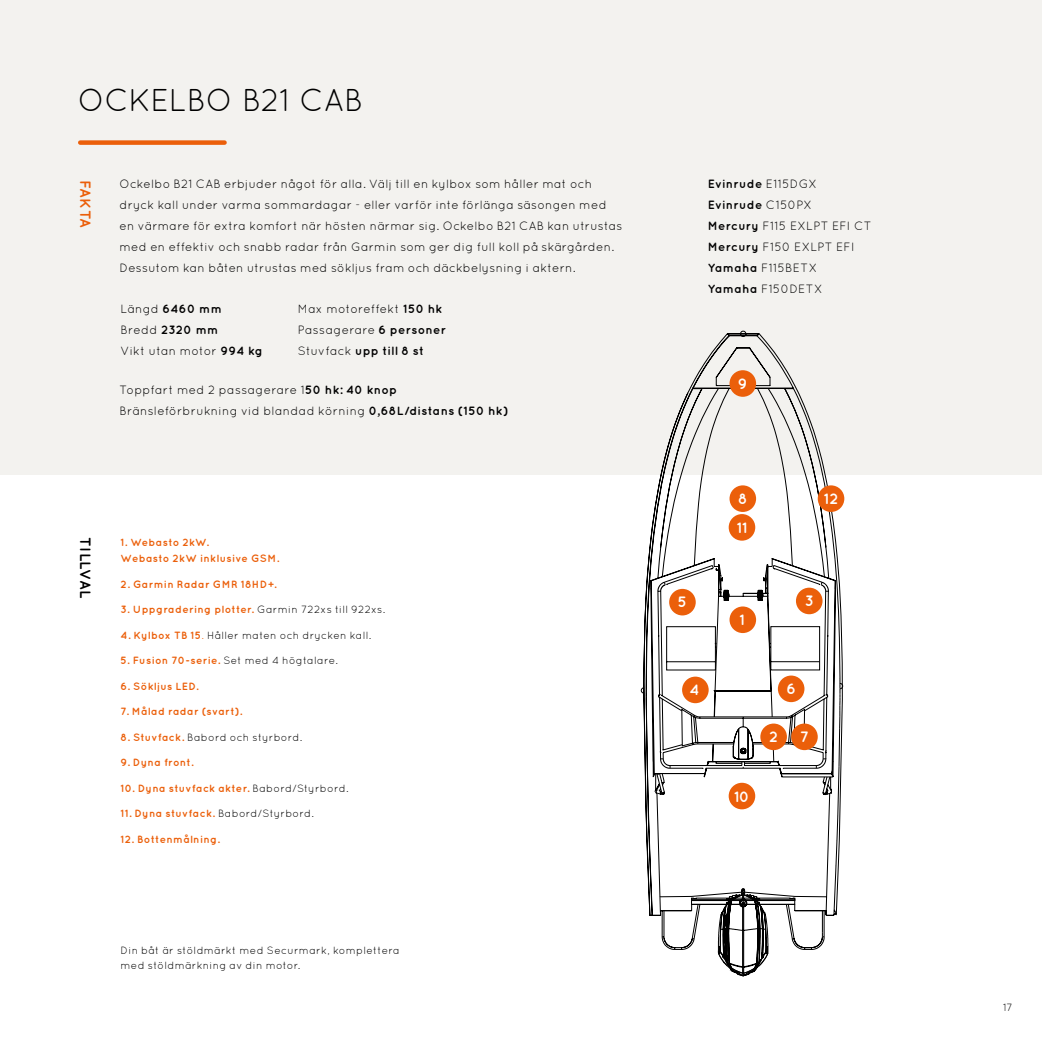
<style>
.page{position:relative;width:1042px;height:1042px;background:#fff}
.page>*{position:absolute;margin:0;border:0;box-sizing:border-box;transform-origin:0 0}
.t1{font:31.5px "Quicksand";letter-spacing:-.005em;color:#000}
.t2{font:700 15px "Quicksand";color:#fff}
.t3{font:700 15px "Quicksand";letter-spacing:.02em;color:#000}
.t4{font:700 15px "Quicksand";letter-spacing:-.005em;color:#eb5f0a}
.t5{font:12px/21px "Quicksand";letter-spacing:.025em;color:#000}
.t6{font:700 10.5px/16.5px "Quicksand";letter-spacing:.035em;color:#eb5f0a}
.t7{font:10.5px/15px "Quicksand";letter-spacing:.03em;color:#000}
.s1{font-weight:700}
.s2{font-weight:400;color:#000}
.s3{font-weight:700;color:#eb5f0a}
.s4{color:#eb5f0a}
</style>
<div class="page">
<div style="left:0;top:0;width:1042px;height:474px;background:#f3f2ef"></div>
<svg style="left:641px;top:331px;width:184px;height:619px"></svg>
<svg style="left:708px;top:887px;width:61px;height:89px"></svg>
<svg style="left:726px;top:332px;width:117px;height:584px"></svg>
<div style="left:80px;top:140px;width:145px;height:5px;background:#eb5f0a"></div>
<div style="left:729px;top:606px;width:27px;height:27px;background:#eb5f0a;border-radius:50%"></div>
<div style="left:760px;top:723px;width:27px;height:27px;background:#eb5f0a;border-radius:50%"></div>
<div style="left:796px;top:588px;width:26px;height:26px;background:#eb5f0a;border-radius:50%"></div>
<div style="left:682px;top:676px;width:26px;height:27px;background:#eb5f0a;border-radius:50%"></div>
<div style="left:669px;top:589px;width:27px;height:26px;background:#eb5f0a;border-radius:50%"></div>
<div style="left:778px;top:675px;width:26px;height:27px;background:#eb5f0a;border-radius:50%"></div>
<div style="left:729px;top:485px;width:27px;height:27px;background:#eb5f0a;border-radius:50%"></div>
<div style="left:818px;top:485px;width:26px;height:27px;background:#eb5f0a;border-radius:50%"></div>
<div style="left:729px;top:370px;width:27px;height:27px;background:#eb5f0a;border-radius:50%"></div>
<div style="left:728px;top:783px;width:27px;height:26px;background:#eb5f0a;border-radius:50%"></div>
<div style="left:729px;top:514px;width:26px;height:27px;background:#eb5f0a;border-radius:50%"></div>
<div style="left:791px;top:723px;width:27px;height:27px;background:#eb5f0a;border-radius:50%"></div>
<h1 class="t1" style="left:78px;top:82px;width:286px">OCKELBO B21 CAB</h1>
<p class="t4" style="left:94px;top:180px;width:50px;rotate:90deg">FAKTA</p>
<p class="t5" style="left:120px;top:173px;width:504px">Ockelbo B21 CAB erbjuder något för alla. Välj till en kylbox som håller mat och dryck kall under varma sommardagar - eller varför inte förlänga säsongen med en värmare för extra komfort när hösten närmar sig. Ockelbo B21 CAB kan utrustas med en effektiv och snabb radar från Garmin som ger dig full koll på skärgården.<br>Dessutom kan båten utrustas med sökljus fram och däckbelysning i aktern.</p>
<p class="t5" style="left:121px;top:298px;width:144px">Längd <span class="s1">6460 mm<br></span>Bredd <span class="s1">2320 mm<br></span>Vikt utan motor <span class="s1">994 kg</span></p>
<p class="t5" style="left:298px;top:298px;width:150px">Max motoreffekt <span class="s1">150 hk<br></span>Passagerare <span class="s1">6 personer<br></span>Stuvfack <span class="s1">upp till 8 st</span></p>
<p class="t5" style="left:120px;top:379px;width:390px">Toppfart med 2 passagerare 1<span class="s1">50 hk: 40 knop<br></span>Bränsleförbrukning vid blandad körning <span class="s1">0,68L/distans (150 hk)</span></p>
<p class="t3" style="left:94px;top:537px;width:62px;rotate:90deg">TILLVAL</p>
<p class="t6" style="left:121px;top:533px;width:160px">1. Webasto 2kW.<br>Webasto 2kW inklusive GSM.</p>
<p class="t6" style="left:121px;top:575px;width:157px">2. Garmin Radar GMR 18HD+.</p>
<p class="t6" style="left:121px;top:601px;width:266px">3. Uppgradering plotter. <span class="s2">Garmin 722xs till 922xs.</span></p>
<p class="t7" style="left:121px;top:627px;width:252px"><span class="s3">4. Kylbox TB 15</span><span class="s4">.</span> Håller maten och drycken kall.</p>
<p class="t6" style="left:121px;top:652px;width:219px">5. Fusion 70-serie. <span class="s2">Set med 4 högtalare.</span></p>
<p class="t6" style="left:121px;top:678px;width:79px">6. Sökljus LED.</p>
<p class="t6" style="left:121px;top:703px;width:123px">7. Målad radar (svart).</p>
<p class="t7" style="left:121px;top:729px;width:183px"><span class="s3">8. Stuvfack.</span> Babord och styrbord.</p>
<p class="t6" style="left:121px;top:754px;width:74px">9. Dyna front.</p>
<p class="t6" style="left:121px;top:780px;width:229px">10. Dyna stuvfack akter. <span class="s2">Babord/Styrbord.</span></p>
<p class="t6" style="left:121px;top:805px;width:195px">11. Dyna stuvfack. <span class="s2">Babord/Styrbord.</span></p>
<p class="t6" style="left:121px;top:831px;width:101px">12. Bottenmålning.</p>
<p class="t7" style="left:121px;top:942px;width:280px">Din båt är stöldmärkt med Securmark, komplettera med stöldmärkning av din motor.</p>
<p class="t5" style="left:708px;top:173px;width:165px"><span class="s1">Evinrude</span> E115DGX<br><span class="s1">Evinrude</span> C150PX<br><span class="s1">Mercury</span> F115 EXLPT EFI CT<br><span class="s1">Mercury</span> F150 EXLPT EFI<br><span class="s1">Yamaha</span> F115BETX<br><span class="s1">Yamaha</span> F150DETX</p>
<p class="t2" style="left:738px;top:375px;width:11px">9</p>
<p class="t2" style="left:678px;top:593px;width:11px">5</p>
<p class="t2" style="left:689px;top:680px;width:11px">4</p>
<p class="t2" style="left:738px;top:490px;width:11px">8</p>
<p class="t2" style="left:824px;top:490px;width:16px">12</p>
<p class="t2" style="left:737px;top:518px;width:12px">11</p>
<p class="t2" style="left:739px;top:610px;width:7px">1</p>
<p class="t2" style="left:804px;top:592px;width:11px">3</p>
<p class="t2" style="left:734px;top:787px;width:17px">10</p>
<p class="t2" style="left:786px;top:680px;width:11px">6</p>
<p class="t2" style="left:769px;top:727px;width:10px">2</p>
<p class="t2" style="left:800px;top:728px;width:10px">7</p>
<p class="t7" style="left:1003px;top:999px;width:11px">17</p>
</div>
